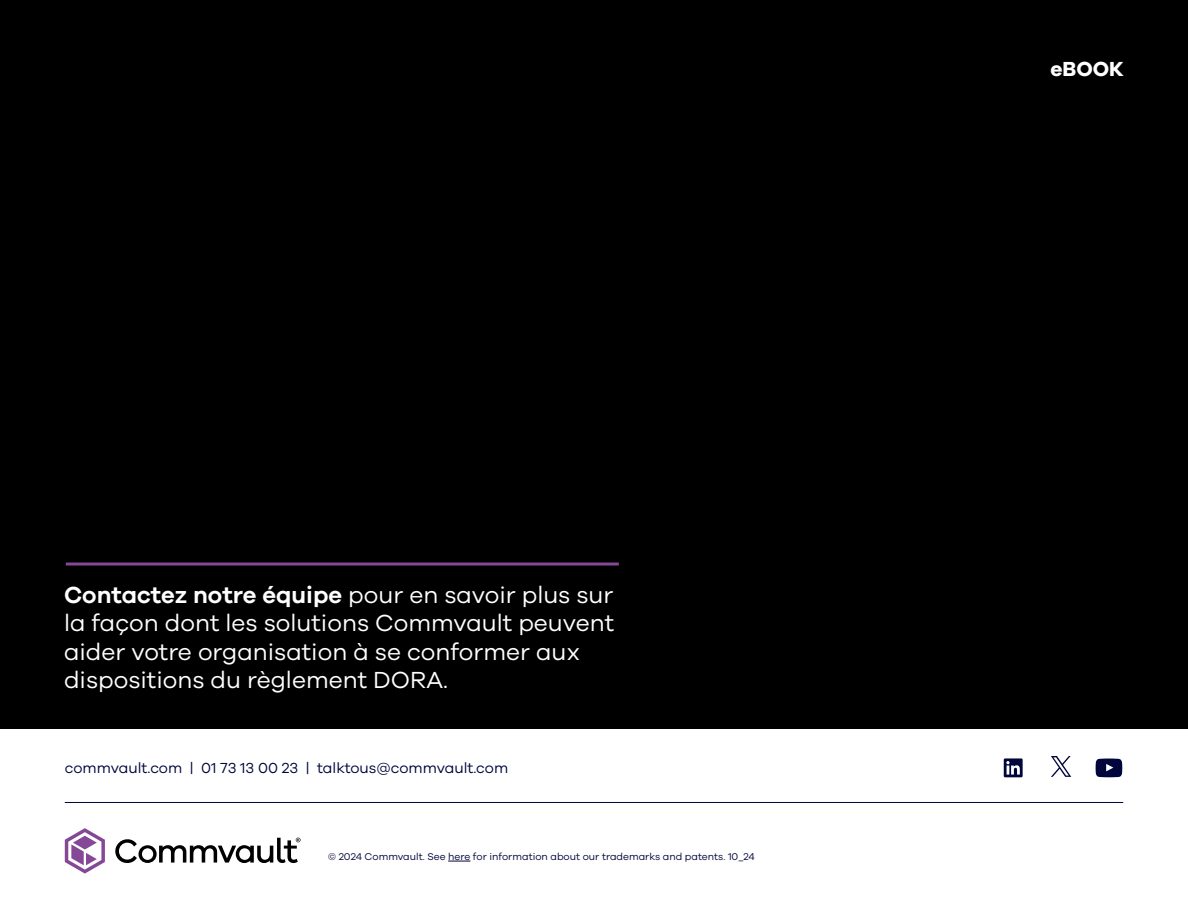
<style>
.page{position:relative;width:1188px;height:918px;background:#fff}
.page>*{position:absolute;margin:0;border:0;box-sizing:border-box;transform-origin:0 0}
.t1{font:24px/28.5px "Galano Grotesque";color:#fff}
.t2{font:700 21px "Galano Grotesque";color:#fff}
.t3{font:15px "Galano Grotesque";color:#00053b}
.t4{font:10.2px "Galano Grotesque";color:#00053b}
.s1{font-weight:600}
</style>
<div class="page">
<div style="left:0;top:0;width:1188px;height:729px;background:#000"></div>
<svg style="left:65px;top:828px;width:40px;height:46px"></svg>
<svg style="left:115px;top:838px;width:186px;height:25px"></svg>
<svg style="left:1096px;top:759px;width:26px;height:18px"></svg>
<svg style="left:1004px;top:758px;width:19px;height:19px"></svg>
<hr style="left:65px;top:802px;width:1058px;height:1px;background:#00053b">
<svg style="left:1051px;top:756px;width:20px;height:21px"></svg>
<hr style="left:66px;top:563px;width:553px;height:3px;background:#844896">
<svg style="left:448px;top:861px;width:22px;height:1px"></svg>
<p class="t1" style="left:64px;top:580px;width:552px"><span class="s1">Contactez notre équipe</span> pour en savoir plus sur la façon dont les solutions Commvault peuvent aider votre organisation à se conformer aux dispositions du règlement DORA.</p>
<p class="t3" style="left:65px;top:759px;width:445px">commvault.com | 01 73 13 00 23 | talktous@commvault.com</p>
<p class="t4" style="left:328px;top:851px;width:428px">© 2024 Commvault. See here for information about our trademarks and patents. 10_24</p>
<p class="t2" style="left:1050px;top:56px;width:75px">eBOOK</p>
</div>
